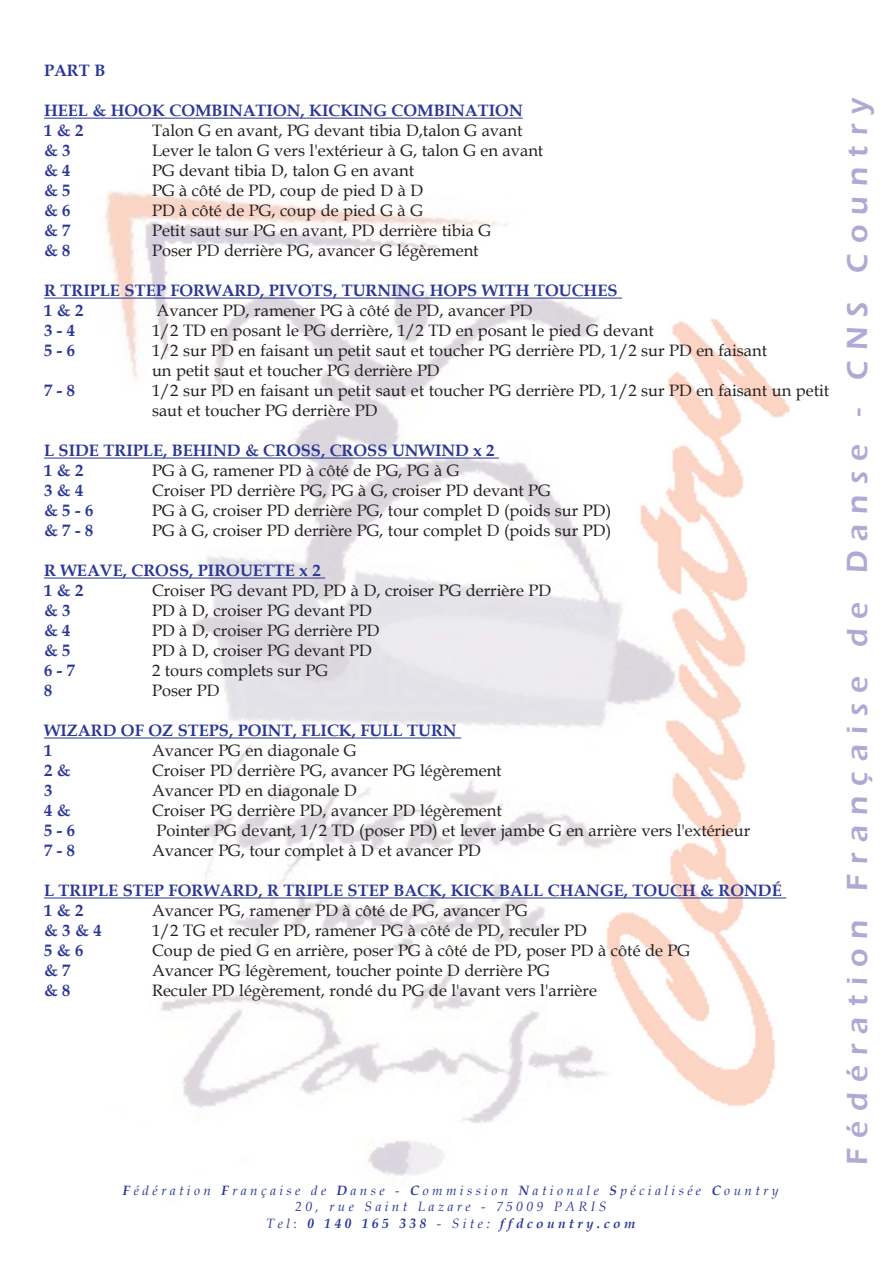
<style>
.page{position:relative;width:893px;height:1263px;background:#fff}
.page>*{position:absolute;margin:0;border:0;box-sizing:border-box;transform-origin:0 0}
.t1{font:600 30px "Eras ITC";letter-spacing:.335em;color:#afaad4}
.t2{font:16.5px/20px "Book Antiqua";color:#231f20}
.t3{font:700 16.5px/20px "Book Antiqua";color:#2b3795}
.t4{font:italic 13.5px/16.4px "Book Antiqua";letter-spacing:.25em;color:#2b3795;text-align:center}
.s1{font-weight:700}
.s2{font-style:normal}
</style>
<div class="page">
<img style="left:96px;top:191px;width:694px;height:985px">
<hr style="left:44px;top:118px;width:479px;height:1px;background:#2b3795">
<hr style="left:44px;top:298px;width:578px;height:1px;background:#2b3795">
<hr style="left:44px;top:458px;width:455px;height:1px;background:#2b3795">
<hr style="left:44px;top:577px;width:281px;height:1px;background:#2b3795">
<hr style="left:44px;top:737px;width:417px;height:1px;background:#2b3795">
<hr style="left:44px;top:897px;width:742px;height:1px;background:#2b3795">
<p class="t3" style="left:44px;top:61px;width:63px">PART B</p>
<p class="t3" style="left:44px;top:101px;width:480px">HEEL &amp; HOOK COMBINATION, KICKING COMBINATION<br>1 &amp; 2</p>
<p class="t2" style="left:152px;top:121px;width:372px">Talon G en avant, PG devant tibia D,talon G avant</p>
<p class="t3" style="left:44px;top:141px;width:28px">&amp; 3</p>
<p class="t2" style="left:152px;top:141px;width:393px">Lever le talon G vers l'extérieur à G, talon G en avant</p>
<p class="t3" style="left:44px;top:161px;width:28px">&amp; 4</p>
<p class="t2" style="left:152px;top:161px;width:264px">PG devant tibia D, talon G en avant</p>
<p class="t3" style="left:44px;top:181px;width:28px">&amp; 5</p>
<p class="t2" style="left:152px;top:181px;width:273px">PG à côté de PD, coup de pied D à D</p>
<p class="t3" style="left:44px;top:201px;width:28px">&amp; 6</p>
<p class="t2" style="left:152px;top:201px;width:272px">PD à côté de PG, coup de pied G à G</p>
<p class="t3" style="left:44px;top:221px;width:28px">&amp; 7</p>
<p class="t2" style="left:152px;top:221px;width:341px">Petit saut sur PG en avant, PD derrière tibia G</p>
<p class="t3" style="left:44px;top:241px;width:28px">&amp; 8</p>
<p class="t2" style="left:152px;top:241px;width:328px">Poser PD derrière PG, avancer G légèrement</p>
<p class="t3" style="left:44px;top:281px;width:575px">R TRIPLE STEP FORWARD, PIVOTS, TURNING HOPS WITH TOUCHES<br>1 &amp; 2</p>
<p class="t2" style="left:157px;top:301px;width:377px">Avancer PD, ramener PG à côté de PD, avancer PD</p>
<p class="t3" style="left:44px;top:321px;width:33px">3 - 4</p>
<p class="t2" style="left:152px;top:321px;width:503px">1/2 TD en posant le PG derrière, 1/2 TD en posant le pied G devant</p>
<p class="t3" style="left:44px;top:341px;width:33px">5 - 6</p>
<p class="t2" style="left:152px;top:341px;width:617px">1/2 sur PD en faisant un petit saut et toucher PG derrière PD, 1/2 sur PD en faisant un petit saut et toucher PG derrière PD</p>
<p class="t3" style="left:44px;top:381px;width:33px">7 - 8</p>
<p class="t2" style="left:152px;top:381px;width:679px">1/2 sur PD en faisant un petit saut et toucher PG derrière PD, 1/2 sur PD en faisant un petit saut et toucher PG derrière PD</p>
<p class="t3" style="left:44px;top:441px;width:452px">L SIDE TRIPLE, BEHIND &amp; CROSS, CROSS UNWIND x 2<br>1 &amp; 2</p>
<p class="t2" style="left:152px;top:461px;width:309px">PG à G, ramener PD à côté de PG, PG à G</p>
<p class="t3" style="left:44px;top:481px;width:41px">3 &amp; 4</p>
<p class="t2" style="left:152px;top:481px;width:400px">Croiser PD derrière PG, PG à G, croiser PD devant PG</p>
<p class="t3" style="left:44px;top:501px;width:51px">&amp; 5 - 6</p>
<p class="t2" style="left:152px;top:501px;width:461px">PG à G, croiser PD derrière PG, tour complet D (poids sur PD)</p>
<p class="t3" style="left:44px;top:521px;width:51px">&amp; 7 - 8</p>
<p class="t2" style="left:152px;top:521px;width:461px">PG à G, croiser PD derrière PG, tour complet D (poids sur PD)</p>
<p class="t3" style="left:44px;top:561px;width:278px">R WEAVE, CROSS, PIROUETTE x 2<br>1 &amp; 2</p>
<p class="t2" style="left:152px;top:581px;width:401px">Croiser PG devant PD, PD à D, croiser PG derrière PD</p>
<p class="t3" style="left:44px;top:601px;width:28px">&amp; 3</p>
<p class="t2" style="left:152px;top:601px;width:222px">PD à D, croiser PG devant PD</p>
<p class="t3" style="left:44px;top:621px;width:28px">&amp; 4</p>
<p class="t2" style="left:152px;top:621px;width:229px">PD à D, croiser PG derrière PD</p>
<p class="t3" style="left:44px;top:641px;width:28px">&amp; 5</p>
<p class="t2" style="left:152px;top:641px;width:222px">PD à D, croiser PG devant PD</p>
<p class="t3" style="left:44px;top:661px;width:33px">6 - 7</p>
<p class="t2" style="left:152px;top:661px;width:178px">2 tours complets sur PG</p>
<p class="t3" style="left:44px;top:681px;width:10px">8</p>
<p class="t2" style="left:152px;top:681px;width:69px">Poser PD</p>
<p class="t3" style="left:44px;top:720px;width:414px">WIZARD OF OZ STEPS, POINT, FLICK, FULL TURN<br>1</p>
<p class="t2" style="left:152px;top:740px;width:206px">Avancer PG en diagonale G</p>
<p class="t3" style="left:44px;top:760px;width:28px">2 &amp;</p>
<p class="t2" style="left:152px;top:760px;width:351px">Croiser PD derrière PG, avancer PG légèrement</p>
<p class="t3" style="left:44px;top:780px;width:10px">3</p>
<p class="t2" style="left:152px;top:780px;width:206px">Avancer PD en diagonale D</p>
<p class="t3" style="left:44px;top:800px;width:28px">4 &amp;</p>
<p class="t2" style="left:152px;top:800px;width:351px">Croiser PG derrière PD, avancer PD légèrement</p>
<p class="t3" style="left:44px;top:820px;width:33px">5 - 6</p>
<p class="t2" style="left:157px;top:820px;width:595px">Pointer PG devant, 1/2 TD (poser PD) et lever jambe G en arrière vers l'extérieur</p>
<p class="t3" style="left:44px;top:840px;width:33px">7 - 8</p>
<p class="t2" style="left:152px;top:840px;width:330px">Avancer PG, tour complet à D et avancer PD</p>
<p class="t3" style="left:44px;top:880px;width:739px">L TRIPLE STEP FORWARD, R TRIPLE STEP BACK, KICK BALL CHANGE, TOUCH &amp; RONDÉ<br>1 &amp; 2</p>
<p class="t2" style="left:152px;top:900px;width:377px">Avancer PG, ramener PD à côté de PG, avancer PG</p>
<p class="t3" style="left:44px;top:920px;width:59px">&amp; 3 &amp; 4</p>
<p class="t2" style="left:152px;top:920px;width:436px">1/2 TG et reculer PD, ramener PG à côté de PD, reculer PD</p>
<p class="t3" style="left:44px;top:940px;width:41px">5 &amp; 6</p>
<p class="t2" style="left:152px;top:940px;width:540px">Coup de pied G en arrière, poser PG à côté de PD, poser PD à côté de PG</p>
<p class="t3" style="left:44px;top:960px;width:28px">&amp; 7</p>
<p class="t2" style="left:152px;top:960px;width:399px">Avancer PG légèrement, toucher pointe D derrière PG</p>
<p class="t3" style="left:44px;top:980px;width:28px">&amp; 8</p>
<p class="t2" style="left:152px;top:980px;width:446px">Reculer PD légèrement, rondé du PG de l'avant vers l'arrière</p>
<p class="t4" style="left:123px;top:1182px;width:657px"><span class="s1">F</span>édération <span class="s1">F</span>rançaise de <span class="s1">D</span>anse - <span class="s1">C</span>ommission <span class="s1">N</span>ationale <span class="s1">S</span>pécialisée <span class="s1">C</span>ountry<br>20, rue Saint Lazare - 75009 PARIS<br>Tel<span class="s2">:</span> <span class="s1">0 140 165 338</span> - Site: <span class="s1">ffdcountry.com</span></p>
<p class="t1" style="left:840px;top:1165px;width:1070px;rotate:-90deg">Fédération Française de Danse - CNS Country</p>
</div>
